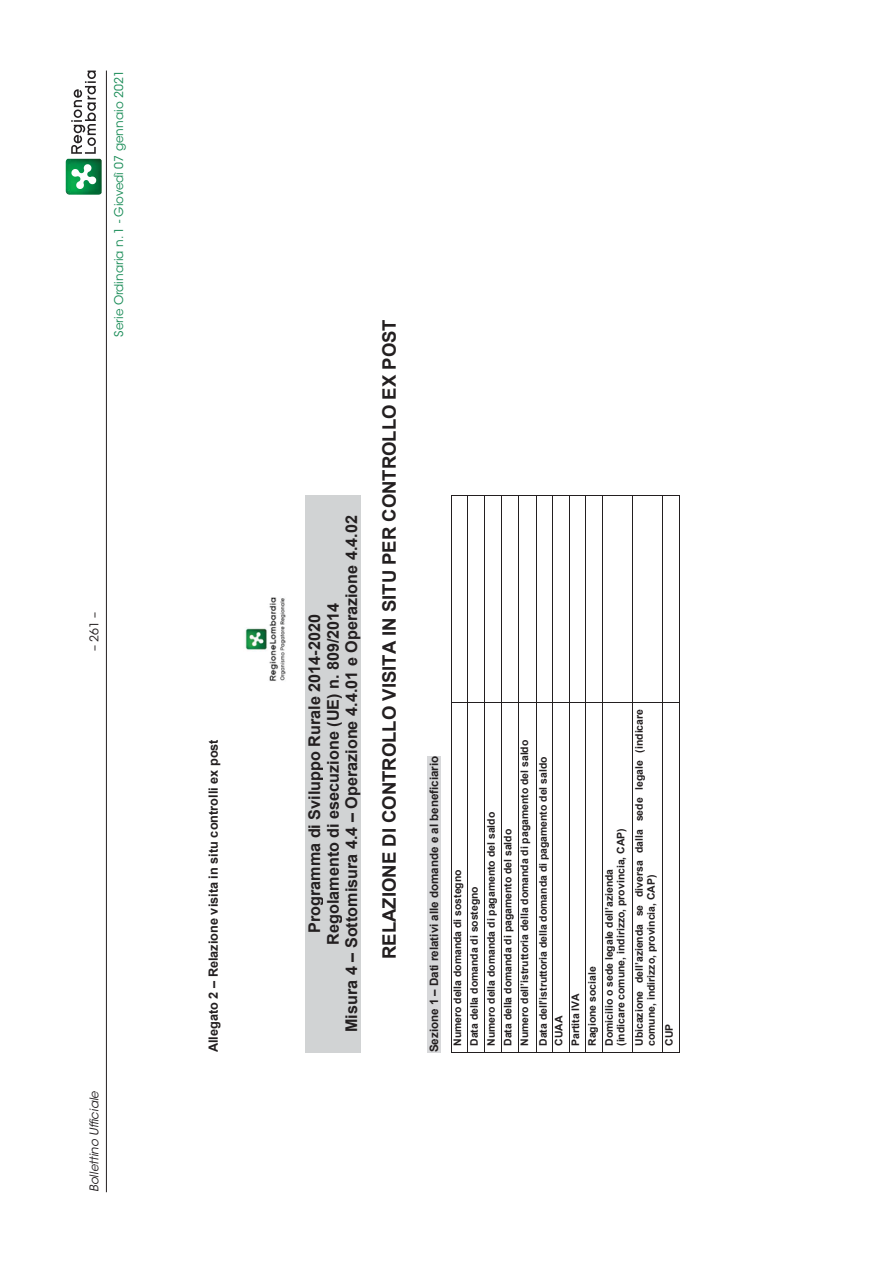
<style>
.page{position:relative;width:893px;height:1263px;background:#fff}
.page>*{position:absolute;margin:0;border:0;box-sizing:border-box;transform-origin:0 0}
.t1{font:700 18.6px "Arial";color:#231f20}
.t2{font:700 16.2px/18.6px "Arial";color:#231f20;text-align:center}
.t3{font:700 12.75px "Arial";color:#231f20}
.t4{font:12px "ITC Avant Garde Std";color:#188b56}
.t5{font:italic 12px "ITC Avant Garde Std";color:#231f20}
.t6{font:12px "ITC Avant Garde Std";color:#231f20}
.t7{font:700 11.55px "Arial";color:#231f20}
.t8{font:700 10.35px/16.8px "Arial";color:#231f20}
</style>
<div class="page">
<hr style="left:106px;top:71px;width:1px;height:1121px;background:#231f20">
<svg style="left:71px;top:71px;width:25px;height:83px"></svg>
<img style="left:66px;top:159px;width:36px;height:36px">
<svg style="left:71px;top:164px;width:26px;height:26px"></svg>
<div style="left:305px;top:495px;width:56px;height:557px;background:#d1d3d4"></div>
<div style="left:427px;top:756px;width:13px;height:296px;background:#d7d8da"></div>
<hr style="left:451px;top:495px;width:1px;height:557px;background:#231f20">
<hr style="left:467px;top:495px;width:1px;height:557px;background:#231f20">
<hr style="left:484px;top:495px;width:1px;height:557px;background:#231f20">
<hr style="left:501px;top:495px;width:1px;height:557px;background:#231f20">
<hr style="left:518px;top:495px;width:1px;height:557px;background:#231f20">
<hr style="left:536px;top:495px;width:1px;height:557px;background:#231f20">
<hr style="left:552px;top:495px;width:1px;height:557px;background:#231f20">
<hr style="left:569px;top:495px;width:1px;height:557px;background:#231f20">
<hr style="left:585px;top:495px;width:1px;height:557px;background:#231f20">
<hr style="left:602px;top:495px;width:1px;height:557px;background:#231f20">
<hr style="left:632px;top:495px;width:1px;height:557px;background:#231f20">
<hr style="left:662px;top:495px;width:1px;height:557px;background:#231f20">
<svg style="left:451px;top:1052px;width:228px;height:1px"></svg>
<hr style="left:679px;top:703px;width:1px;height:349px;background:#231f20">
<svg style="left:452px;top:702px;width:227px;height:1px"></svg>
<hr style="left:679px;top:495px;width:1px;height:207px;background:#231f20">
<svg style="left:452px;top:495px;width:227px;height:1px"></svg>
<img style="left:245px;top:597px;width:41px;height:84px">
<p class="t4" style="left:114px;top:337px;width:268px;rotate:-90deg">Serie Ordinaria n. 1 - Giovedì 07 gennaio 2021</p>
<p class="t6" style="left:89px;top:651px;width:41px;rotate:-90deg">– 261 –</p>
<p class="t5" style="left:87px;top:1192px;width:103px;rotate:-90deg">Bollettino Ufficiale</p>
<p class="t3" style="left:206px;top:1052px;width:315px;rotate:-90deg">Allegato 2 – Relazione visita in situ controlli ex post</p>
<h2 class="t2" style="left:305px;top:1032px;width:518px;rotate:-90deg">Programma di Sviluppo Rurale 2014-2020<br>Regolamento di esecuzione (UE) n. 809/2014<br>Misura 4 – Sottomisura 4.4 – Operazione 4.4.01 e Operazione 4.4.02</h2>
<h1 class="t1" style="left:379px;top:959px;width:641px;rotate:-90deg">RELAZIONE DI CONTROLLO VISITA IN SITU PER CONTROLLO EX POST</h1>
<p class="t7" style="left:427px;top:1052px;width:298px;rotate:-90deg">Sezione 1 – Dati relativi alle domande e al beneficiario</p>
<p class="t8" style="left:449px;top:1046px;width:308px;rotate:-90deg">Numero della domanda di sostegno<br>Data della domanda di sostegno<br>Numero della domanda di pagamento del saldo<br>Data della domanda di pagamento del saldo<br>Numero dell’istruttoria della domanda di pagamento del saldo</p>
<p class="t8" style="left:612px;top:1046px;width:338px;line-height:18px;rotate:-90deg">(indicare comune, indirizzo, provincia, CAP)<br>Ubicazione dell’azienda se diversa dalla sede legale (indicare</p>
<p class="t8" style="left:535px;top:1046px;width:291px;rotate:-90deg">Data dell’istruttoria della domanda di pagamento del saldo<br>CUAA<br>Partita IVA<br>Ragione sociale<br>Domicilio o sede legale dell’azienda</p>
<p class="t8" style="left:642px;top:1046px;width:173px;line-height:18px;rotate:-90deg">comune, indirizzo, provincia, CAP)<br>CUP</p>
</div>
